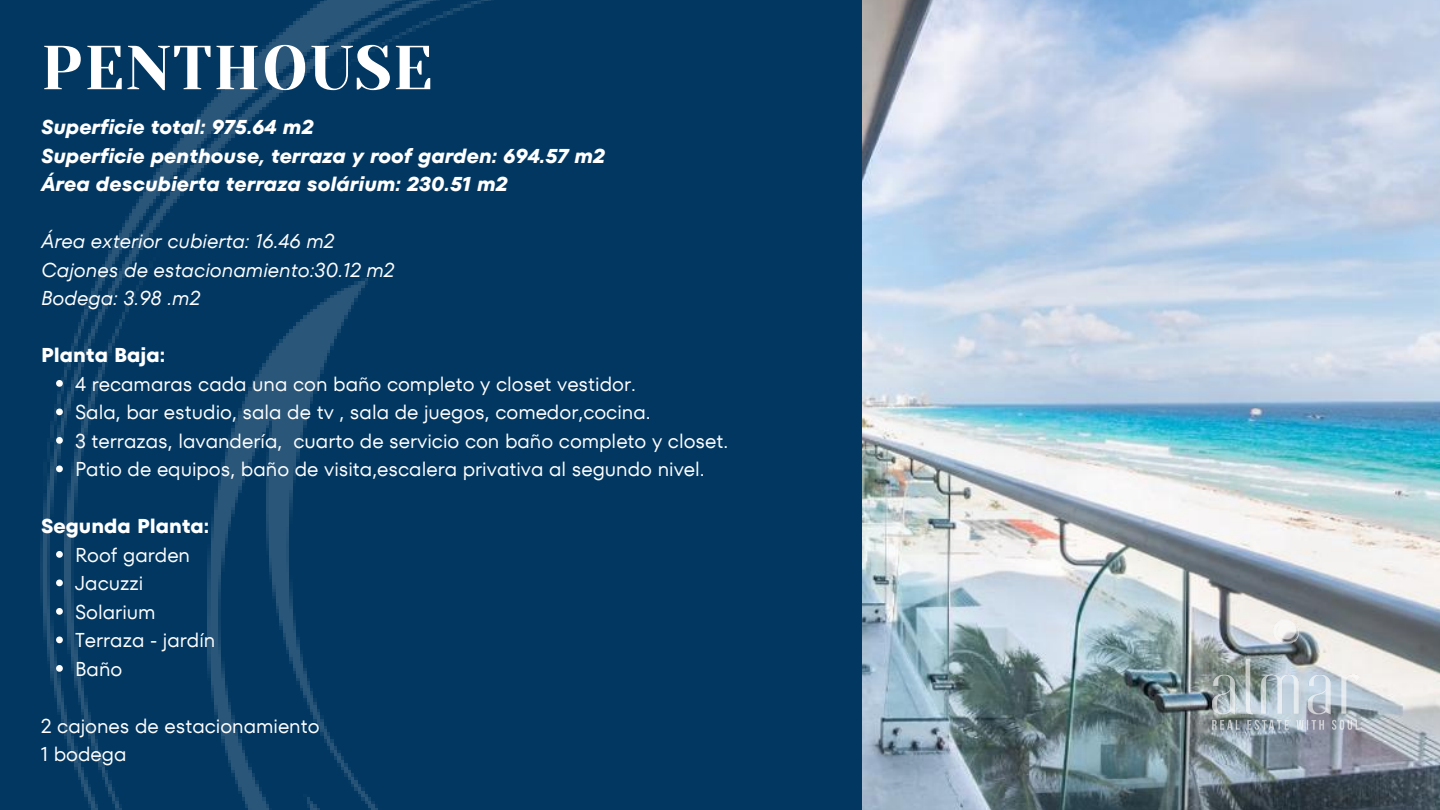
<style>
.page{position:relative;width:1440px;height:810px;background:#023761}
.page>*{position:absolute;margin:0;border:0;box-sizing:border-box;transform-origin:0 0}
.t1{font:62px "Yeseva One";letter-spacing:.02em;color:#fff}
.t2{font:20px/28.5px "TT Fors";color:#fff}
.t3{font:italic 700 20px/28.5px "TT Fors";color:#fff}
.t4{font:italic 20px/28.5px "TT Fors";color:#fff}
.t5{font:700 20px "TT Fors";color:#fff}
</style>
<div class="page">
<img style="left:40px;top:0;width:823px;height:810px">
<svg style="left:56px;top:380px;width:7px;height:7px"></svg>
<svg style="left:56px;top:409px;width:7px;height:6px"></svg>
<svg style="left:56px;top:437px;width:7px;height:7px"></svg>
<svg style="left:56px;top:466px;width:7px;height:6px"></svg>
<svg style="left:56px;top:551px;width:7px;height:7px"></svg>
<svg style="left:56px;top:580px;width:7px;height:6px"></svg>
<svg style="left:56px;top:608px;width:7px;height:7px"></svg>
<svg style="left:56px;top:637px;width:7px;height:6px"></svg>
<svg style="left:56px;top:665px;width:7px;height:7px"></svg>
<img style="left:863px;top:0;width:577px;height:810px">
<img style="left:1212px;top:620px;width:147px;height:109px">
<h1 class="t1" style="left:41px;top:32px;width:393px">PENTHOUSE</h1>
<p class="t3" style="left:41px;top:113px;width:566px">Superficie total: 975.64 m2<br>Superficie penthouse, terraza y roof garden: 694.57 m2<br>Área descubierta terraza solárium: 230.51 m2</p>
<p class="t4" style="left:41px;top:227px;width:355px">Área exterior cubierta: 16.46 m2<br>Cajones de estacionamiento:30.12 m2<br>Bodega: 3.98 .m2</p>
<p class="t5" style="left:41px;top:341px;width:126px">Planta Baja:</p>
<p class="t2" style="left:75px;top:369px;width:655px">4 recamaras cada una con baño completo y closet vestidor.<br>Sala, bar estudio, sala de tv , sala de juegos, comedor,cocina.<br>3 terrazas, lavandería, cuarto de servicio con baño completo y closet.<br>Patio de equipos, baño de visita,escalera privativa al segundo nivel.</p>
<p class="t5" style="left:41px;top:512px;width:170px">Segunda Planta:</p>
<p class="t2" style="left:75px;top:540px;width:142px">Roof garden<br>Jacuzzi<br>Solarium<br>Terraza - jardín<br>Baño</p>
<p class="t2" style="left:41px;top:711px;width:280px">2 cajones de estacionamiento<br>1 bodega</p>
</div>
